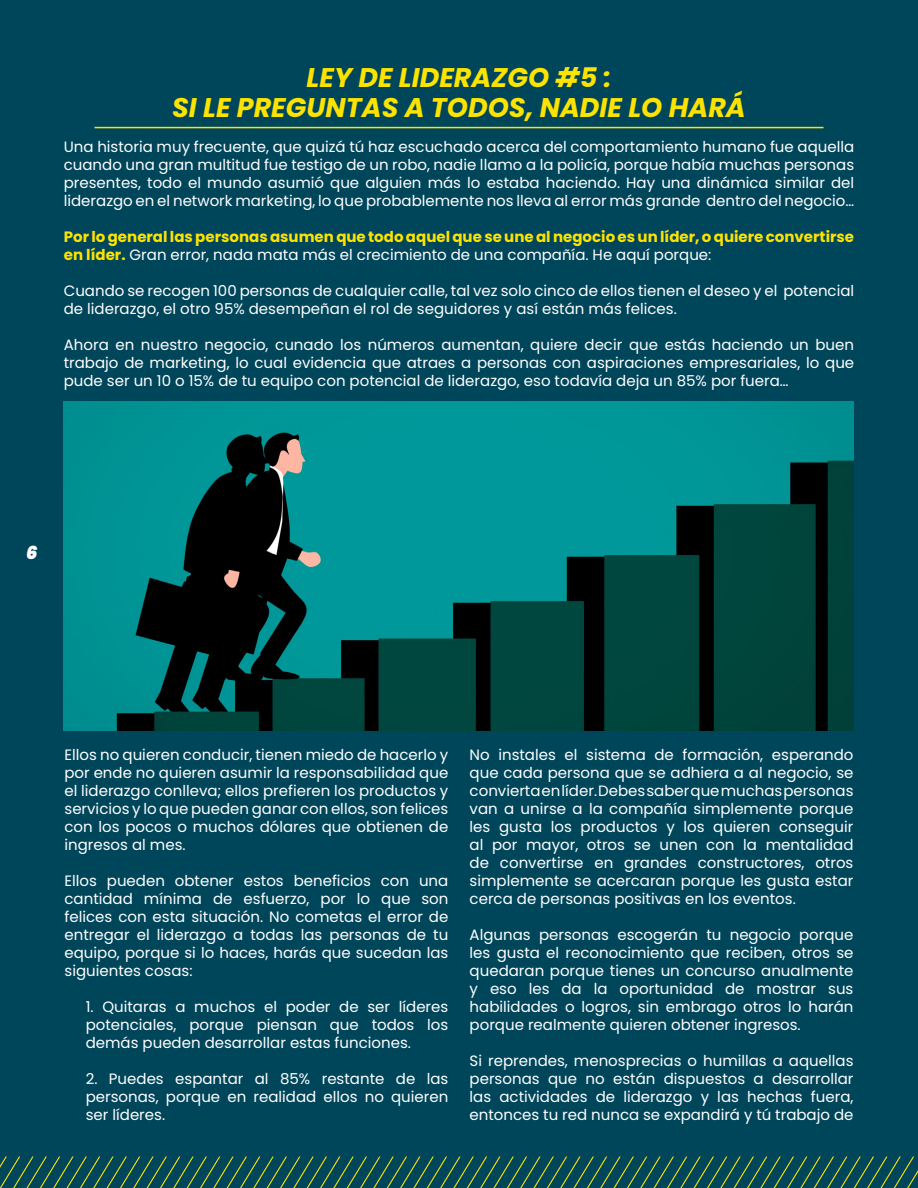
<style>
.page{position:relative;width:918px;height:1188px;background:#00465b}
.page>*{position:absolute;margin:0;border:0;box-sizing:border-box;transform-origin:0 0}
.t1{font:italic 700 27px/30px "Poppins";color:#fde300;text-align:center}
.t2{font:italic 900 18px "Poppins";color:#fff}
.t3{font:15px/18px "Poppins";color:#fff;text-align:justify}
.t4{font:700 15px/18px "Poppins";color:#fde300}
.s1{font-weight:400;color:#fff}
</style>
<div class="page">
<svg style="left:0;top:1157px;width:918px;height:31px"></svg>
<hr style="left:94px;top:127px;width:730px;height:1px;background:#fde300">
<img style="left:64px;top:402px;width:789px;height:328px">
<h1 class="t1" style="left:172px;top:62px;width:575px">LEY DE LIDERAZGO #5 :<br>SI LE PREGUNTAS A TODOS, NADIE LO HARÁ</h1>
<p class="t3" style="left:64px;top:138px;width:792px">Una historia muy frecuente, que quizá tú haz escuchado acerca del comportamiento humano fue aquella cuando una gran multitud fue testigo de un robo, nadie llamo a la policía, porque había muchas personas presentes, todo el mundo asumió que alguien más lo estaba haciendo. Hay una dinámica similar del liderazgo en el network marketing, lo que probablemente nos lleva al error más grande dentro del negocio…</p>
<p class="t4" style="left:64px;top:228px;width:792px">Por lo general las personas asumen que todo aquel que se une al negocio es un líder, o quiere convertirse en líder. <span class="s1">Gran error, nada mata más el crecimiento de una compañía. He aquí porque:</span></p>
<p class="t3" style="left:64px;top:282px;width:792px">Cuando se recogen 100 personas de cualquier calle, tal vez solo cinco de ellos tienen el deseo y el potencial de liderazgo, el otro 95% desempeñan el rol de seguidores y así están más felices.</p>
<p class="t3" style="left:64px;top:336px;width:792px">Ahora en nuestro negocio, cunado los números aumentan, quiere decir que estás haciendo un buen trabajo de marketing, lo cual evidencia que atraes a personas con aspiraciones empresariales, lo que pude ser un 10 o 15% de tu equipo con potencial de liderazgo, eso todavía deja un 85% por fuera…</p>
<p class="t2" style="left:26px;top:542px;width:13px">6</p>
<p class="t3" style="left:65px;top:746px;width:385px">Ellos no quieren conducir, tienen miedo de hacerlo y por ende no quieren asumir la responsabilidad que el liderazgo conlleva; ellos prefieren los productos y servicios y lo que pueden ganar con ellos, son felices con los pocos o muchos dólares que obtienen de ingresos al mes.</p>
<p class="t3" style="left:65px;top:872px;width:385px">Ellos pueden obtener estos beneficios con una cantidad mínima de esfuerzo, por lo que son felices con esta situación. No cometas el error de entregar el liderazgo a todas las personas de tu equipo, porque si lo haces, harás que sucedan las siguientes cosas:</p>
<p class="t3" style="left:86px;top:998px;width:364px">1. Quitaras a muchos el poder de ser líderes potenciales, porque piensan que todos los demás pueden desarrollar estas funciones.</p>
<p class="t3" style="left:86px;top:1070px;width:364px">2. Puedes espantar al 85% restante de las personas, porque en realidad ellos no quieren ser líderes.</p>
<p class="t3" style="left:470px;top:746px;width:385px">No instales el sistema de formación, esperando que cada persona que se adhiera a al negocio, se convierta en líder. Debes saber que muchas personas van a unirse a la compañía simplemente porque les gusta los productos y los quieren conseguir al por mayor, otros se unen con la mentalidad de convertirse en grandes constructores, otros simplemente se acercaran porque les gusta estar cerca de personas positivas en los eventos.</p>
<p class="t3" style="left:470px;top:926px;width:385px">Algunas personas escogerán tu negocio porque les gusta el reconocimiento que reciben, otros se quedaran porque tienes un concurso anualmente y eso les da la oportunidad de mostrar sus habilidades o logros, sin embrago otros lo harán porque realmente quieren obtener ingresos.</p>
<p class="t3" style="left:470px;top:1052px;width:385px">Si reprendes, menosprecias o humillas a aquellas personas que no están dispuestos a desarrollar las actividades de liderazgo y las hechas fuera, entonces tu red nunca se expandirá y tú trabajo de</p>
</div>
